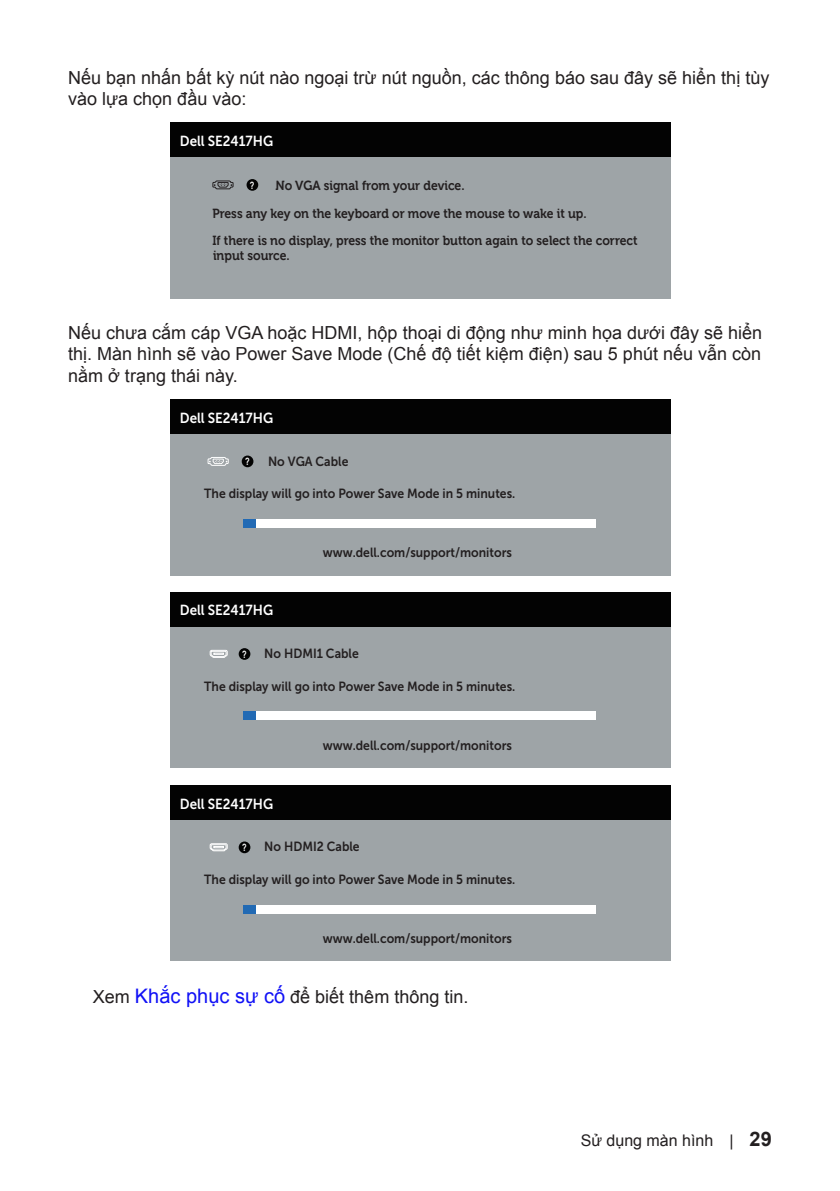
<style>
.page{position:relative;width:840px;height:1191px;background:#fff}
.page>*{position:absolute;margin:0;border:0;box-sizing:border-box;transform-origin:0 0}
.text{font:18px/21.6px "Arial";color:#231f20}
.drawing{font:18px "Arial";color:#231f20}
.t1{font:16px "Arial";color:#231f20}
.t2{font:14.4px "Museo Sans For Dell 700";color:#fff;scale:.92 1}
.t3{font:13.2px "Museo Sans For Dell 700";color:#231f20;scale:.92 1}
.t4{font:700 13.2px/27.8px "Museo For Dell";color:#231f20;scale:.92 1}
.t5{font:700 10px "Arial";color:#fff;scale:.73 1}
.s1{font-size:20px;color:#1111f6}
.s2{font-weight:700;font-size:20px}
</style>
<div class="page">
<div style="left:169px;top:149px;width:501px;height:149px;background:#9ea4a7"></div>
<div style="left:170px;top:123px;width:500px;height:34px;background:#030303"></div>
<div style="left:246px;top:179px;width:12px;height:12px;background:#030303;border-radius:50%"></div>
<svg style="left:212px;top:180px;width:22px;height:10px"></svg>
<div style="left:169px;top:426px;width:501px;height:149px;background:#9ea4a7"></div>
<div style="left:170px;top:399px;width:500px;height:34px;background:#030303"></div>
<div style="left:243px;top:519px;width:353px;height:9px;background:#fff"></div>
<div style="left:243px;top:519px;width:13px;height:9px;background:#226ab4"></div>
<div style="left:241px;top:455px;width:12px;height:12px;background:#030303;border-radius:50%"></div>
<svg style="left:207px;top:457px;width:22px;height:9px"></svg>
<div style="left:169px;top:618px;width:501px;height:150px;background:#9ea4a7"></div>
<div style="left:170px;top:592px;width:500px;height:34px;background:#030303"></div>
<div style="left:243px;top:711px;width:353px;height:9px;background:#fff"></div>
<div style="left:243px;top:711px;width:13px;height:9px;background:#226ab4"></div>
<svg style="left:209px;top:650px;width:19px;height:8px"></svg>
<div style="left:238px;top:648px;width:12px;height:12px;background:#030303;border-radius:50%"></div>
<div style="left:169px;top:811px;width:501px;height:150px;background:#9ea4a7"></div>
<div style="left:170px;top:785px;width:500px;height:34px;background:#030303"></div>
<div style="left:243px;top:904px;width:353px;height:9px;background:#fff"></div>
<div style="left:243px;top:904px;width:13px;height:9px;background:#226ab4"></div>
<svg style="left:209px;top:843px;width:19px;height:8px"></svg>
<div style="left:238px;top:841px;width:12px;height:12px;background:#030303;border-radius:50%"></div>
<p class="text" style="left:68px;top:67px;width:702px">Nếu bạn nhấn bất kỳ nút nào ngoại trừ nút nguồn, các thông báo sau đây sẽ hiển thị tùy vào lựa chọn đầu vào:</p>
<p class="t2" style="left:180px;top:133px;width:103px">Dell SE2417HG</p>
<p class="t5" style="left:250px;top:178px;width:8px">?</p>
<p class="t4" style="left:212px;top:172px;width:408px;text-indent:63px">No VGA signal from your device.<br>Press any key on the keyboard or move the mouse to wake it up.</p>
<p class="t4" style="left:213px;top:241px;width:85px">input source.</p>
<p class="t4" style="left:212px;top:226px;width:463px">If there is no display, press the monitor button again to select the correct</p>
<p class="text" style="left:68px;top:322px;width:695px;text-align:justify">Nếu chưa cắm cáp VGA hoặc HDMI, hộp thoại di động như minh họa dưới đây sẽ hiển thị. Màn hình sẽ vào Power Save Mode (Chế độ tiết kiệm điện) sau 5 phút nếu vẫn còn nằm ở trạng thái này.</p>
<p class="t2" style="left:180px;top:410px;width:103px">Dell SE2417HG</p>
<p class="t3" style="left:268px;top:454px;width:89px">No VGA Cable</p>
<p class="t3" style="left:204px;top:486px;width:339px">The display will go into Power Save Mode in 5 minutes.</p>
<p class="t5" style="left:245px;top:455px;width:8px">?</p>
<p class="t2" style="left:180px;top:602px;width:103px">Dell SE2417HG</p>
<p class="t3" style="left:323px;top:545px;width:207px">www.dell.com/support/monitors</p>
<p class="t5" style="left:242px;top:647px;width:8px">?</p>
<p class="t3" style="left:264px;top:645px;width:104px">No HDMI1 Cable</p>
<p class="t3" style="left:204px;top:679px;width:339px">The display will go into Power Save Mode in 5 minutes.</p>
<p class="t2" style="left:180px;top:795px;width:103px">Dell SE2417HG</p>
<p class="t3" style="left:323px;top:738px;width:207px">www.dell.com/support/monitors</p>
<p class="t5" style="left:242px;top:841px;width:8px">?</p>
<p class="t3" style="left:264px;top:839px;width:105px">No HDMI2 Cable</p>
<p class="t3" style="left:204px;top:872px;width:339px">The display will go into Power Save Mode in 5 minutes.</p>
<p class="t3" style="left:323px;top:931px;width:207px">www.dell.com/support/monitors</p>
<p class="drawing" style="left:93px;top:984px;width:377px">Xem <span class="s1">Khắc phục sự cố</span> để biết thêm thông tin.</p>
<p class="t1" style="left:580px;top:1129px;width:192px">Sử dụng màn hình | <span class="s2">29</span></p>
</div>
